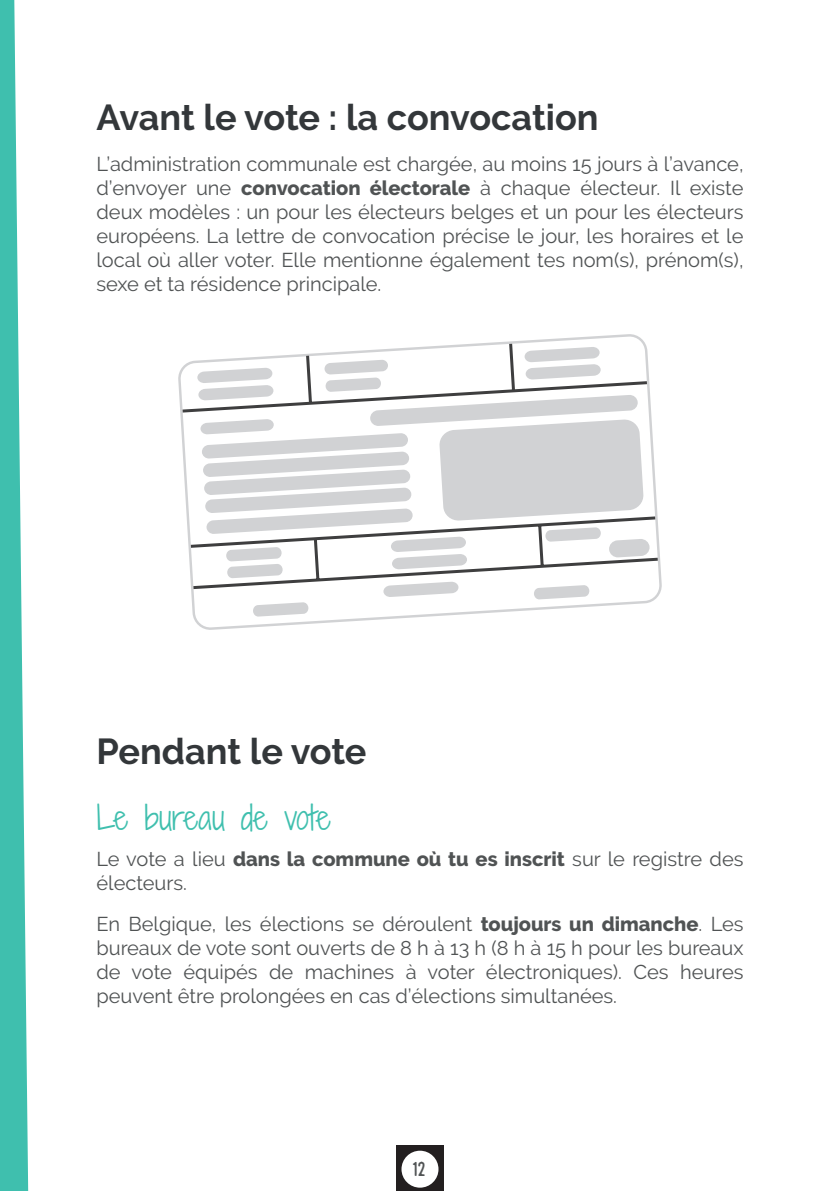
<style>
.page{position:relative;width:840px;height:1191px;background:#fff}
.page>*{position:absolute;margin:0;border:0;box-sizing:border-box;transform-origin:0 0}
.t1{font:700 36px "Raleway";letter-spacing:-.005em;color:#33373a}
.t2{font:300 32px "Shadows Into";color:#3fbfae}
.t3{font:20px/24px "Raleway";color:#505354;text-align:justify}
.t4{font:20px "Hamurz Free Version";color:#505354}
.s1{font-weight:800}
</style>
<div class="page">
<div style="left:396px;top:1145px;width:47px;height:46px;background:#231f20"></div>
<div style="left:401px;top:1150px;width:37px;height:37px;background:#fff;border-radius:50%"></div>
<svg style="left:0;top:0;width:28px;height:1191px"></svg>
<svg style="left:178px;top:334px;width:484px;height:296px"></svg>
<svg style="left:179px;top:341px;width:481px;height:250px"></svg>
<svg style="left:197px;top:347px;width:452px;height:270px"></svg>
<h1 class="t1" style="left:96px;top:96px;width:503px">Avant le vote : la convocation</h1>
<p class="t3" style="left:96px;top:152px;width:648px">L’administration communale est chargée, au moins 15 jours à l’avance, d’envoyer une <span class="s1">convocation électorale</span> à chaque électeur. Il existe deux modèles : un pour les électeurs belges et un pour les électeurs européens. La lettre de convocation précise le jour, les horaires et le local où aller voter. Elle mentionne également tes nom(s), prénom(s), sexe et ta résidence principale.</p>
<h1 class="t1" style="left:96px;top:730px;width:271px">Pendant le vote</h1>
<h2 class="t2" style="left:96px;top:794px;width:236px">Le bureau de vote</h2>
<p class="t3" style="left:96px;top:846px;width:648px">Le vote a lieu <span class="s1">dans la commune où tu es inscrit</span> sur le registre des électeurs.</p>
<p class="t3" style="left:96px;top:911px;width:648px">En Belgique, les élections se déroulent <span class="s1">toujours un dimanche</span>. Les bureaux de vote sont ouverts de 8 h à 13 h (8 h à 15 h pour les bureaux de vote équipés de machines à voter électroniques). Ces heures peuvent être prolongées en cas d’élections simultanées.</p>
<p class="t4" style="left:413px;top:1161px;width:15px">12</p>
</div>
